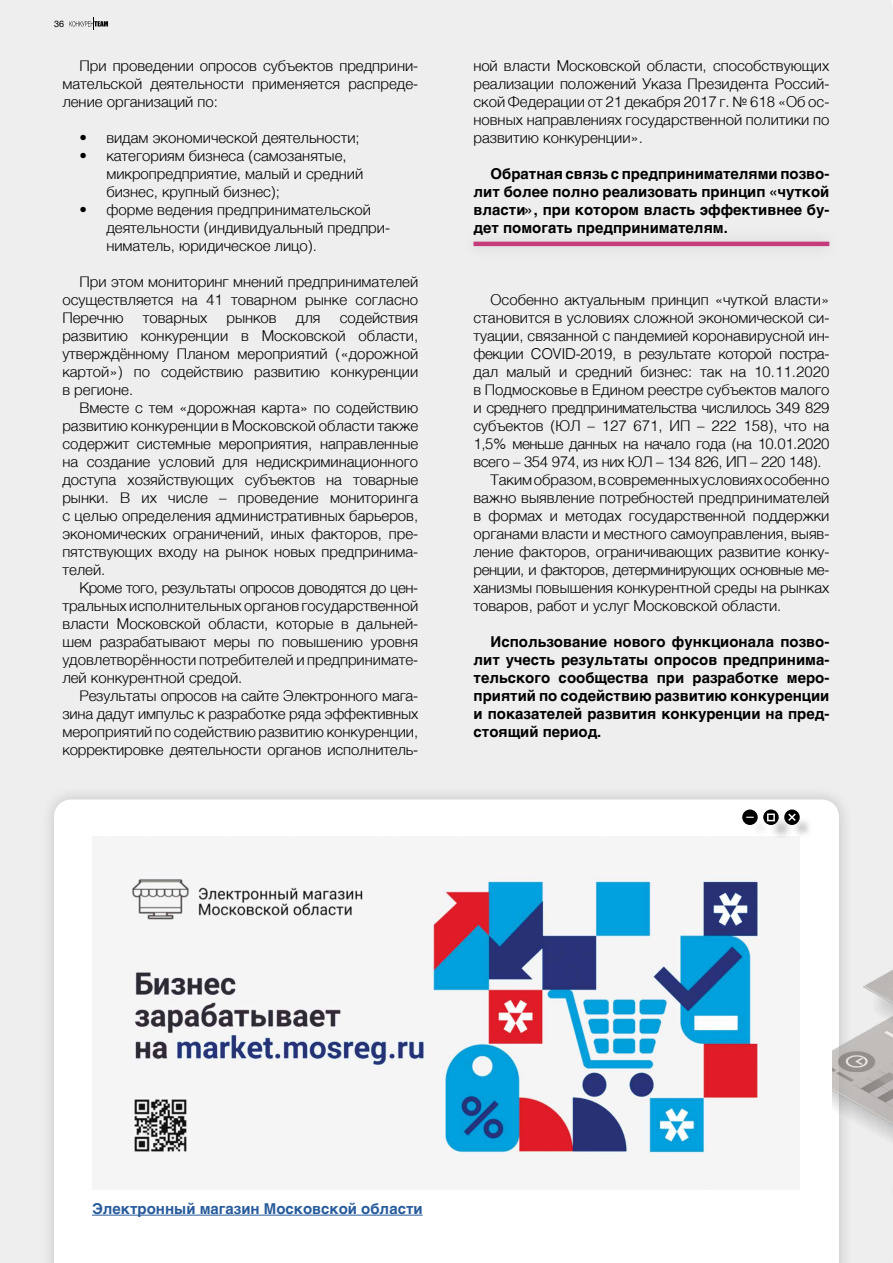
<style>
.page{position:relative;width:893px;height:1263px;background:#eee}
.page>*{position:absolute;margin:0;border:0;box-sizing:border-box;transform-origin:0 0}
.t1{font:300 15px/18px "Helvetica";color:#000;text-align:justify}
.t2{font:700 15px/18px "Helvetica";color:#000;text-align:justify}
.t3{font:300 15px "Helvetica";letter-spacing:-.025em;color:#000}
.t4{font:700 15px "Helvetica";color:#275b9b}
.t5{font:9px "Helvetica";color:#000}
</style>
<div class="page">
<div style="left:40px;top:785px;width:813px;height:478px;background:#000;opacity:.18"></div>
<svg style="left:54px;top:799px;width:785px;height:464px"></svg>
<hr style="left:92px;top:1215px;width:331px;height:1px;background:#275b9b">
<img style="left:92px;top:836px;width:708px;height:353px">
<svg style="left:784px;top:809px;width:16px;height:16px"></svg>
<div style="left:791px;top:817px;width:22px;height:22px;background:#000;opacity:.75"></div>
<svg style="left:787px;top:812px;width:10px;height:10px"></svg>
<svg style="left:763px;top:809px;width:16px;height:16px"></svg>
<svg style="left:742px;top:809px;width:16px;height:16px"></svg>
<div style="left:749px;top:819px;width:23px;height:17px;background:#000;opacity:.75"></div>
<div style="left:770px;top:816px;width:23px;height:24px;background:#000;opacity:.75"></div>
<div style="left:767px;top:813px;width:8px;height:8px;border:2px solid #fff"></div>
<svg style="left:69px;top:18px;width:39px;height:12px"></svg>
<div style="left:460px;top:227px;width:382px;height:33px;background:#000;opacity:.18"></div>
<hr style="left:473px;top:242px;width:356px;height:4px;background:#c53b7c">
<img style="left:833px;top:821px;width:60px;height:442px">
<p class="t5" style="left:54px;top:17px;width:12px">36</p>
<p class="t1" style="left:62px;top:56px;width:357px;text-indent:17px">При проведении опросов субъектов предприни&shy;мательской деятельности применяется распреде&shy;ление организаций по:</p>
<p class="t1" style="left:79px;top:128px;width:282px">• видам экономической деятельности;</p>
<p class="t1" style="left:106px;top:146px;width:258px;text-align:left;text-indent:-27px">• категориям бизнеса (самозанятые, микропредприятие, малый и средний бизнес, крупный бизнес);</p>
<p class="t1" style="left:106px;top:200px;width:285px;text-align:left;text-indent:-27px">• форме ведения предпринимательской деятельности (индивидуальный предпри&shy;ниматель, юридическое лицо).</p>
<p class="t1" style="left:62px;top:272px;width:357px;text-indent:17px">При этом мониторинг мнений предпринимателей осуществляется на 41 товарном рынке согласно Перечню</p>
<p class="t1" style="left:62px;top:308px;width:357px;text-indent:277px">содействия развитию конкуренции в Московской области, утверждённому Планом мероприятий («дорожной картой») по содействию развитию конкуренции в регионе.</p>
<p class="t1" style="left:62px;top:398px;width:357px;text-indent:17px">Вместе с тем «дорожная карта» по содействию развитию конкуренции в Московской области также содержит системные мероприятия, направленные на создание условий для недискриминационного доступа хозяйствующих субъектов на товарные рынки. В их числе – проведение мониторинга с целью определения административных барьеров, экономических ограничений, иных факторов, пре&shy;пятствующих входу на рынок новых предпринима&shy;телей.</p>
<p class="t1" style="left:62px;top:578px;width:357px;text-indent:17px">Кроме того, результаты опросов доводятся до цен&shy;тральных исполнительных органов государственной власти Московской области, которые в дальней&shy;шем разрабатывают меры по повышению уровня удовлетворённости потребителей и предпринимате&shy;лей конкурентной средой.</p>
<p class="t1" style="left:62px;top:686px;width:357px;text-indent:17px">Результаты опросов на сайте Электронного мага&shy;зина дадут импульс к разработке ряда эффективных мероприятий по содействию развитию конкуренции, корректировке деятельности органов исполнитель-</p>
<p class="t1" style="left:143px;top:308px;width:66px">товарных</p>
<p class="t1" style="left:226px;top:308px;width:52px">рынков</p>
<p class="t1" style="left:296px;top:308px;width:26px">для</p>
<p class="t1" style="left:473px;top:56px;width:357px">ной власти Московской области, способствующих реализации положений Указа Президента Россий&shy;ской Федерации от 21 декабря 2017 г. № 618 «Об ос&shy;новных направлениях государственной политики по развитию конкуренции».</p>
<p class="t2" style="left:473px;top:165px;width:357px;text-indent:17px">Обратная связь с предпринимателями позво&shy;лит более полно реализовать принцип «чуткой власти», при котором власть эффективнее бу&shy;дет помогать предпринимателям.</p>
<p class="t1" style="left:490px;top:290px;width:340px">Особенно актуальным принцип «чуткой власти»</p>
<p class="t1" style="left:473px;top:308px;width:357px">становится в условиях сложной экономической си-</p>
<p class="t1" style="left:473px;top:326px;width:357px">туации, связанной с пандемией коронавирусной ин-</p>
<p class="t3" style="left:473px;top:341px;width:357px">фекции COVID-2019, в результате которой постра-</p>
<p class="t1" style="left:473px;top:362px;width:357px">дал малый и средний бизнес: так на 10.11.2020</p>
<p class="t1" style="left:473px;top:380px;width:357px">в Подмосковье в Едином реестре субъектов малого</p>
<p class="t3" style="left:473px;top:395px;width:357px">и среднего предпринимательства числилось 349 829</p>
<p class="t1" style="left:473px;top:416px;width:357px">субъектов (ЮЛ – 127 671, ИП – 222 158), что на</p>
<p class="t3" style="left:473px;top:431px;width:357px">1,5% меньше данных на начало года (на 10.01.2020</p>
<p class="t3" style="left:473px;top:449px;width:350px">всего – 354 974, из них ЮЛ – 134 826, ИП – 220 148).</p>
<p class="t1" style="left:490px;top:470px;width:340px">Таким образом, в современных условиях особенно</p>
<p class="t1" style="left:473px;top:488px;width:357px">важно выявление потребностей предпринимателей</p>
<p class="t1" style="left:473px;top:506px;width:357px">в формах и методах государственной поддержки</p>
<p class="t1" style="left:473px;top:524px;width:357px">органами власти и местного самоуправления, выяв-</p>
<p class="t1" style="left:473px;top:542px;width:357px">ление факторов, ограничивающих развитие конку-</p>
<p class="t3" style="left:473px;top:557px;width:357px">ренции, и факторов, детерминирующих основные ме-</p>
<p class="t1" style="left:473px;top:578px;width:357px">ханизмы повышения конкурентной среды на рынках</p>
<p class="t1" style="left:473px;top:596px;width:309px">товаров, работ и услуг Московской области.</p>
<p class="t2" style="left:473px;top:633px;width:357px;text-indent:17px">Использование нового функционала позво&shy;лит учесть результаты опросов предпринима&shy;тельского сообщества при разработке меро&shy;приятий по содействию развитию конкуренции и показателей развития конкуренции на пред&shy;стоящий период.</p>
<p class="t4" style="left:92px;top:1196px;width:332px">Электронный магазин Московской области</p>
</div>
